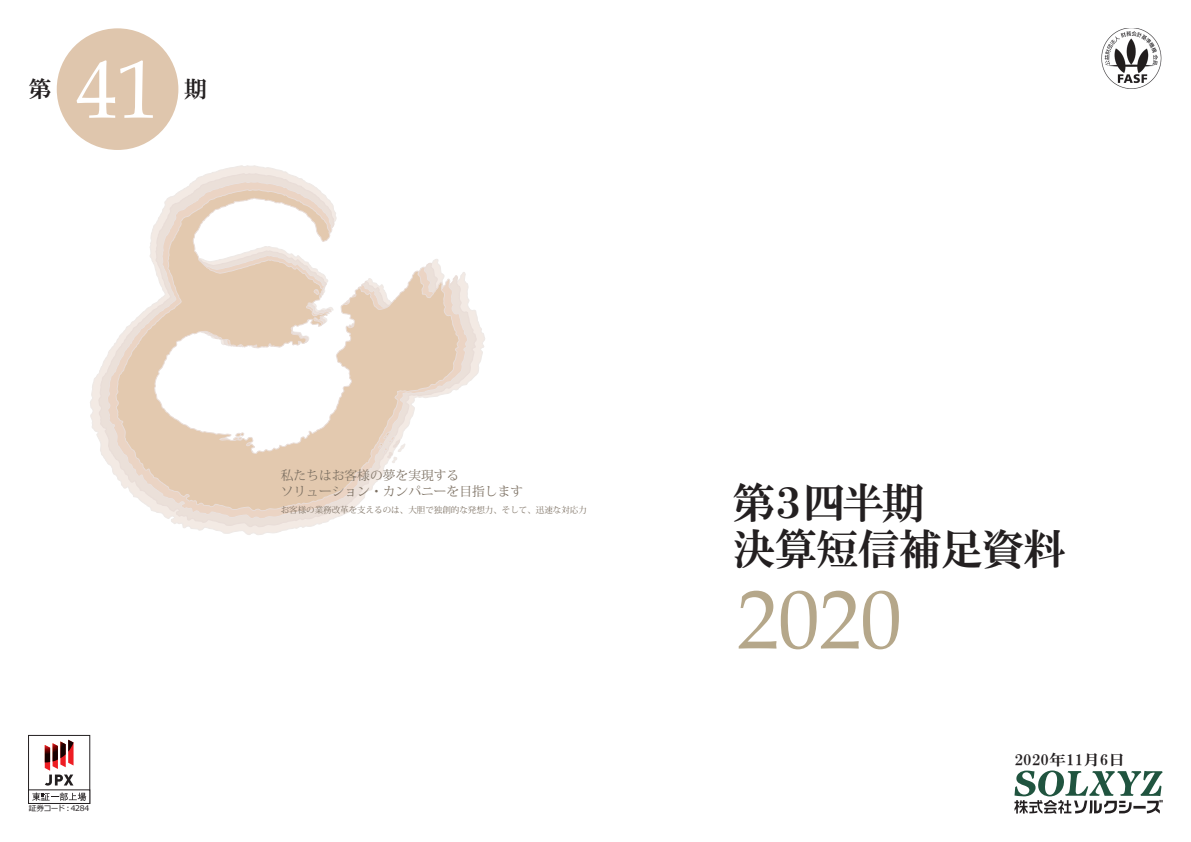
<style>
.page{position:relative;width:1191px;height:842px;background:#fff}
.page>*{position:absolute;margin:0;border:0;box-sizing:border-box;transform-origin:0 0}
.t1{font:82.2px "Book Antiqua";color:#b5a78a}
.t2{font:82.2px "Book Antiqua";color:#fff}
.t3{font:42.5px/45.4px "HGP Mincho E";letter-spacing:-.025em;color:#231f20}
.t4{font:22.7px "HGP Mincho E";color:#231f20}
.t5{font:14.9px "HGP Mincho E";color:#231f20;scale:1.12 1}
.t6{font:12.8px/16.3px "Koz Min Pr 6 N";color:#7c7062}
.t7{font:8.5px "Koz Min Pr 6 N";color:#7c7062}
.t8{font:7.8px "Meiryo";letter-spacing:-.045em;color:#231f20}
</style>
<div class="page">
<div style="left:57px;top:28px;width:121px;height:122px;background:#dfc6ad;border-radius:50%"></div>
<div style="left:28px;top:735px;width:62px;height:69px;border:1px solid #231f20"></div>
<div style="left:28px;top:789px;width:62px;height:15px;border:1px solid #231f20"></div>
<svg style="left:45px;top:740px;width:29px;height:45px"></svg>
<svg style="left:32px;top:792px;width:54px;height:9px"></svg>
<img style="left:1101px;top:28px;width:61px;height:61px">
<svg style="left:1014px;top:770px;width:148px;height:44px"></svg>
<svg style="left:90px;top:166px;width:395px;height:369px"></svg>
<svg style="left:99px;top:174px;width:377px;height:353px"></svg>
<svg style="left:107px;top:182px;width:361px;height:337px"></svg>
<svg style="left:116px;top:190px;width:343px;height:321px"></svg>
<svg style="left:228px;top:433px;width:16px;height:17px"></svg>
<svg style="left:378px;top:431px;width:27px;height:32px"></svg>
<h3 class="t4" style="left:28px;top:78px;width:24px">第</h3>
<h1 class="t2" style="left:76px;top:32px;width:84px">41</h1>
<h3 class="t4" style="left:184px;top:78px;width:24px">期</h3>
<p class="t8" style="left:29px;top:803px;width:62px">証券コード：4284</p>
<h3 class="t6" style="left:281px;top:467px;width:244px">私たちはお客様の夢を実現する<br>ソリューション・カンパニーを目指します</h3>
<p class="t7" style="left:281px;top:505px;width:308px">お客様の業務改革を支えるのは、大胆で独創的な発想力、そして、迅速な対応力</p>
<h2 class="t3" style="left:732px;top:480px;width:336px">第３四半期<br>決算短信補足資料</h2>
<h1 class="t1" style="left:737px;top:563px;width:166px">2020</h1>
<h3 class="t5" style="left:1014px;top:752px;width:100px">2020年11月6日</h3>
</div>
